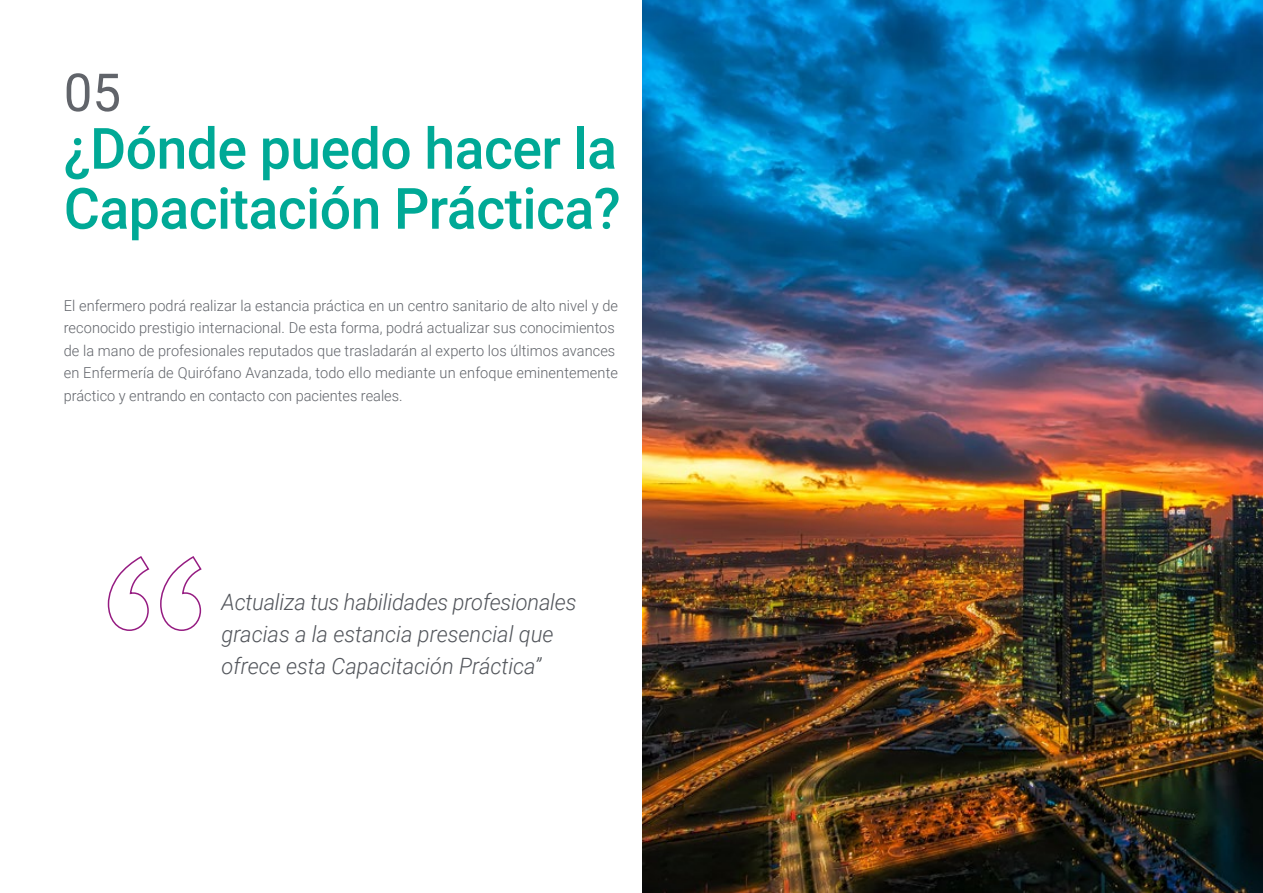
<style>
.page{position:relative;width:1263px;height:893px;background:#fff}
.page>*{position:absolute;margin:0;border:0;box-sizing:border-box;transform-origin:0 0}
.t1{font:500 57px/60px "Roboto";letter-spacing:-.01em;color:#00a996}
.t2{font:52.5px "Roboto";color:#61646a}
.t3{font:italic 300 22.5px/31.5px "Roboto";color:#52555b}
.t4{font:300 15px/22.5px "Roboto";letter-spacing:.005em;color:#61646a}
</style>
<div class="page">
<img style="left:642px;top:0;width:621px;height:893px">
<svg style="left:107px;top:556px;width:95px;height:75px"></svg>
<h2 class="t2" style="left:64px;top:56px;width:59px">05</h2>
<h1 class="t1" style="left:64px;top:116px;width:558px">¿Dónde puedo hacer la<br>Capacitación Práctica?</h1>
<p class="t4" style="left:64px;top:293px;width:556px">El enfermero podrá realizar la estancia práctica en un centro sanitario de alto nivel y de reconocido prestigio internacional. De esta forma, podrá actualizar sus conocimientos de la mano de profesionales reputados que trasladarán al experto los últimos avances en Enfermería de Quirófano Avanzada, todo ello mediante un enfoque eminentemente práctico y entrando en contacto con pacientes reales.</p>
<h3 class="t3" style="left:222px;top:586px;width:356px">Actualiza tus habilidades profesionales gracias a la estancia presencial que ofrece esta Capacitación Práctica”</h3>
</div>
